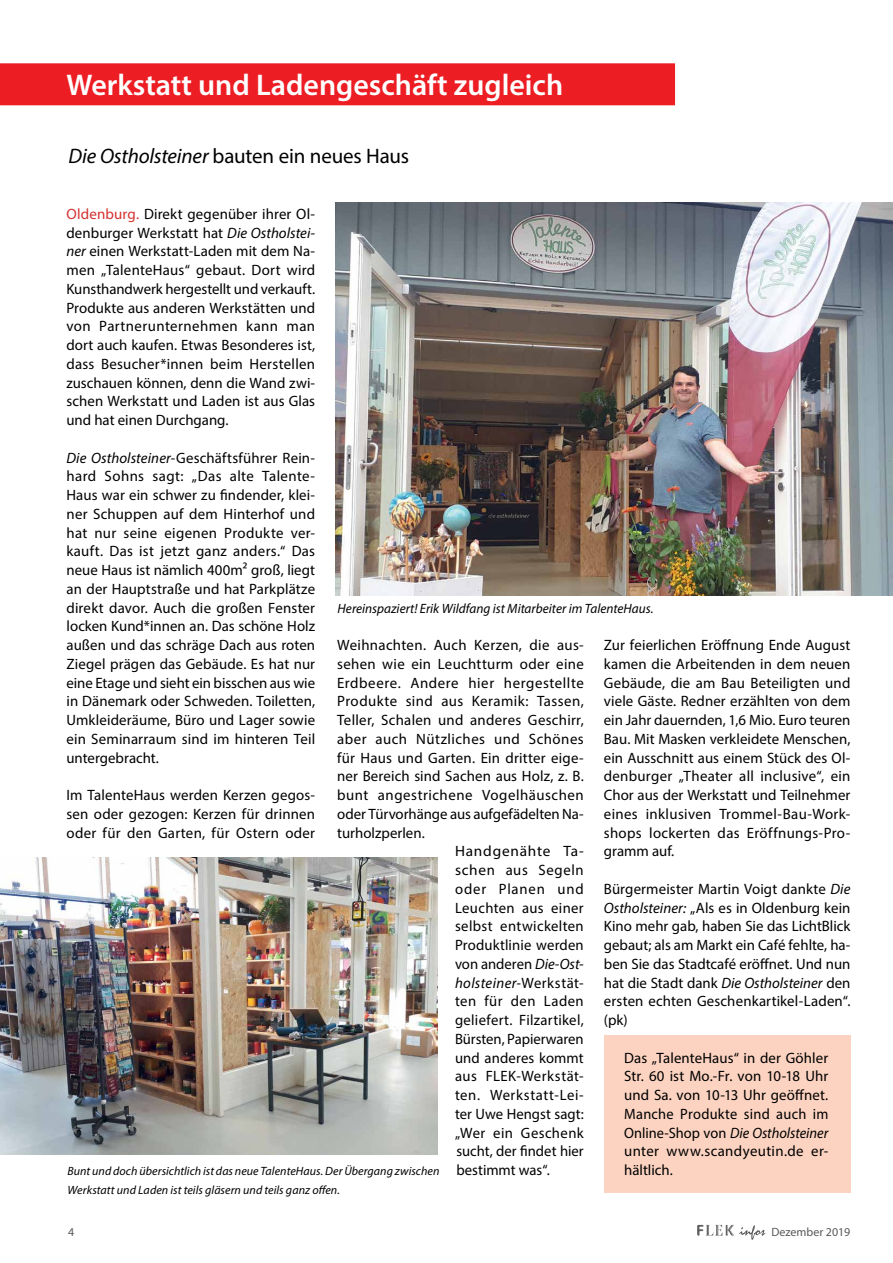
<style>
.page{position:relative;width:893px;height:1263px;background:#fff}
.page>*{position:absolute;margin:0;border:0;box-sizing:border-box;transform-origin:0 0}
.t1{font:600 30px "Myriad Pro";color:#fff}
.t2{font:21px "Myriad Pro";letter-spacing:-.01em;color:#000}
.t3{font:15px/18.8px "Myriad Pro";letter-spacing:.015em;color:#000;text-align:justify}
.t4{font:15px "Myriad Pro";letter-spacing:.035em;color:#000}
.t5{font:15px "Myriad Pro";letter-spacing:-.005em;color:#000}
.t6{font:italic 15px "Myriad Pro";letter-spacing:.025em;color:#000}
.t7{font:15px "Myriad Pro";letter-spacing:.04em;color:#000}
.t8{font:15px "Myriad Pro";letter-spacing:.05em;color:#000}
.t9{font:15px "Myriad Pro";letter-spacing:.045em;color:#000}
.t10{font:15px "Myriad Pro";letter-spacing:.055em;color:#000}
.t11{font:italic 13.5px "Myriad Pro";color:#000}
.t12{font:italic 12px/18.8px "Myriad Pro";letter-spacing:.005em;color:#000}
.t13{font:12px "Myriad Pro";color:#58595b}
.s1{font-style:italic}
.s2{color:#d4312f}
.s3{font-style:normal}
</style>
<div class="page">
<svg style="left:715px;top:1225px;width:8px;height:11px"></svg>
<svg style="left:739px;top:1225px;width:26px;height:15px"></svg>
<div style="left:604px;top:1035px;width:246px;height:158px;background:#fcd3c1"></div>
<div style="left:0;top:63px;width:675px;height:42px;background:#ed1d24"></div>
<img style="left:336px;top:203px;width:556px;height:392px">
<img style="left:0;top:857px;width:438px;height:297px">
<h1 class="t1" style="left:66px;top:66px;width:498px">Werkstatt und Ladengeschäft zugleich</h1>
<h2 class="t2" style="left:69px;top:143px;width:342px"><span class="s1">Die Ostholsteiner</span> bauten ein neues Haus</h2>
<p class="t3" style="left:66px;top:204px;width:250px"><span class="s2">Oldenburg.</span> Direkt gegenüber ihrer Ol&shy;denburger Werkstatt hat <span class="s1">Die Ostholstei&shy;ner</span> einen Werkstatt-Laden mit dem Na&shy;men „TalenteHaus“ gebaut. Dort wird Kunsthandwerk hergestellt und verkauft.<br>Produkte aus anderen Werkstätten und von Partnerunternehmen kann man dort auch kaufen. Etwas Besonderes ist, dass Besucher*innen beim Herstellen zuschauen können, denn die Wand zwi&shy;schen Werkstatt und Laden ist aus Glas und hat einen Durchgang.</p>
<p class="t3" style="left:66px;top:448px;width:250px"><span class="s1">Die Ostholsteiner</span>-Geschäftsführer Rein&shy;hard Sohns sagt: „Das alte Talente-Haus war ein schwer zu findender, klei&shy;ner Schuppen auf dem Hinterhof und hat nur seine eigenen Produkte ver&shy;kauft. Das ist jetzt ganz anders.“ Das neue Haus ist nämlich 400m² groß, liegt an der Hauptstraße und hat Parkplätze direkt davor. Auch die großen Fenster locken Kund*innen an. Das schöne Holz außen und das schräge Dach aus roten Ziegel prägen das Gebäude. Es hat nur eine Etage und sieht ein bisschen aus wie in Dänemark oder Schweden. Toiletten, Umkleideräume, Büro und Lager sowie ein Seminarraum sind im hinteren Teil untergebracht.</p>
<p class="t3" style="left:66px;top:785px;width:250px">Im TalenteHaus werden Kerzen gegos&shy;sen oder gezogen: Kerzen für drinnen oder für den Garten, für Ostern oder</p>
<p class="t11" style="left:338px;top:600px;width:318px">Hereinspaziert! Erik Wildfang ist Mitarbeiter im TalenteHaus.</p>
<p class="t3" style="left:604px;top:635px;width:248px">Zur feierlichen Eröffnung Ende August kamen die Arbeitenden in dem neuen Gebäude, die am Bau Beteiligten und viele Gäste. Redner erzählten von dem ein Jahr dauernden, 1,6 Mio. Euro teuren Bau. Mit Masken verkleidete Menschen, ein Ausschnitt aus einem Stück des Ol&shy;denburger „Theater all inclusive“, ein Chor aus der Werkstatt und Teilnehmer eines inklusiven Trommel-Bau-Work&shy;shops lockerten das Eröffnungs-Pro&shy;gramm auf.</p>
<p class="t3" style="left:604px;top:879px;width:248px">Bürgermeister Martin Voigt dankte <span class="s1">Die Ostholsteiner:</span> „Als es in Oldenburg kein Kino mehr gab, haben Sie das LichtBlick gebaut; als am Markt ein Café fehlte, ha&shy;ben Sie das Stadtcafé eröffnet. Und nun hat die Stadt dank <span class="s1">Die Ostholsteiner</span> den ersten echten Geschenkartikel-Laden“. (pk)</p>
<p class="t3" style="left:624px;top:1048px;width:206px">Das „TalenteHaus“ in der Göhler Str. 60 ist Mo.-Fr. von 10-18 Uhr und Sa. von 10-13 Uhr geöffnet.<br>Manche Produkte sind auch im Online-Shop von <span class="s1">Die Ostholsteiner </span>unter www.scandyeutin.de er&shy;hältlich.</p>
<p class="t3" style="left:337px;top:635px;width:248px">Weihnachten. Auch Kerzen, die aus-</p>
<p class="t3" style="left:337px;top:654px;width:248px">sehen wie ein Leuchtturm oder eine</p>
<p class="t4" style="left:337px;top:673px;width:248px">Erdbeere. Andere hier hergestellte</p>
<p class="t3" style="left:337px;top:692px;width:248px">Produkte sind aus Keramik: Tassen,</p>
<p class="t3" style="left:337px;top:710px;width:248px">Teller, Schalen und anderes Geschirr,</p>
<p class="t4" style="left:337px;top:730px;width:248px">aber auch Nützliches und Schönes</p>
<p class="t3" style="left:337px;top:748px;width:248px">für Haus und Garten. Ein dritter eige-</p>
<p class="t3" style="left:337px;top:767px;width:248px">ner Bereich sind Sachen aus Holz, z. B.</p>
<p class="t4" style="left:337px;top:786px;width:248px">bunt angestrichene Vogelhäuschen</p>
<p class="t5" style="left:337px;top:805px;width:248px">oder Türvorhänge aus aufgefädelten Na-</p>
<p class="t3" style="left:337px;top:823px;width:89px">turholzperlen.</p>
<p class="t8" style="left:455px;top:842px;width:130px">Handgenähte Ta-</p>
<p class="t9" style="left:455px;top:861px;width:130px">schen aus Segeln</p>
<p class="t10" style="left:455px;top:880px;width:130px">oder Planen und</p>
<p class="t3" style="left:455px;top:898px;width:130px">Leuchten aus einer</p>
<p class="t3" style="left:455px;top:917px;width:130px">selbst entwickelten</p>
<p class="t3" style="left:455px;top:935px;width:130px">Produktlinie werden</p>
<p class="t3" style="left:455px;top:954px;width:130px">von anderen <span class="s1">Die-Ost-</span></p>
<p class="t6" style="left:455px;top:973px;width:130px">holsteiner-<span class="s3">Werkstät-</span></p>
<p class="t3" style="left:455px;top:992px;width:130px">ten für den Laden</p>
<p class="t3" style="left:455px;top:1010px;width:130px">geliefert. Filzartikel,</p>
<p class="t5" style="left:455px;top:1030px;width:130px">Bürsten, Papierwaren</p>
<p class="t3" style="left:455px;top:1048px;width:130px">und anderes kommt</p>
<p class="t3" style="left:455px;top:1067px;width:130px">aus FLEK-Werkstät-</p>
<p class="t7" style="left:455px;top:1086px;width:130px">ten. Werkstatt-Lei-</p>
<p class="t3" style="left:455px;top:1104px;width:130px">ter Uwe Hengst sagt:</p>
<p class="t3" style="left:455px;top:1123px;width:130px">„Wer ein Geschenk</p>
<p class="t3" style="left:456px;top:1142px;width:129px">sucht, der findet hier</p>
<p class="t3" style="left:456px;top:1160px;width:95px">bestimmt was“.</p>
<p class="t12" style="left:68px;top:1161px;width:373px">Bunt und doch übersichtlich ist das neue TalenteHaus. Der Übergang zwischen<br>Werkstatt und Laden ist teils gläsern und teils ganz offen.</p>
<p class="t13" style="left:68px;top:1224px;width:8px">4</p>
<p class="t13" style="left:771px;top:1224px;width:81px">Dezember 2019</p>
</div>
